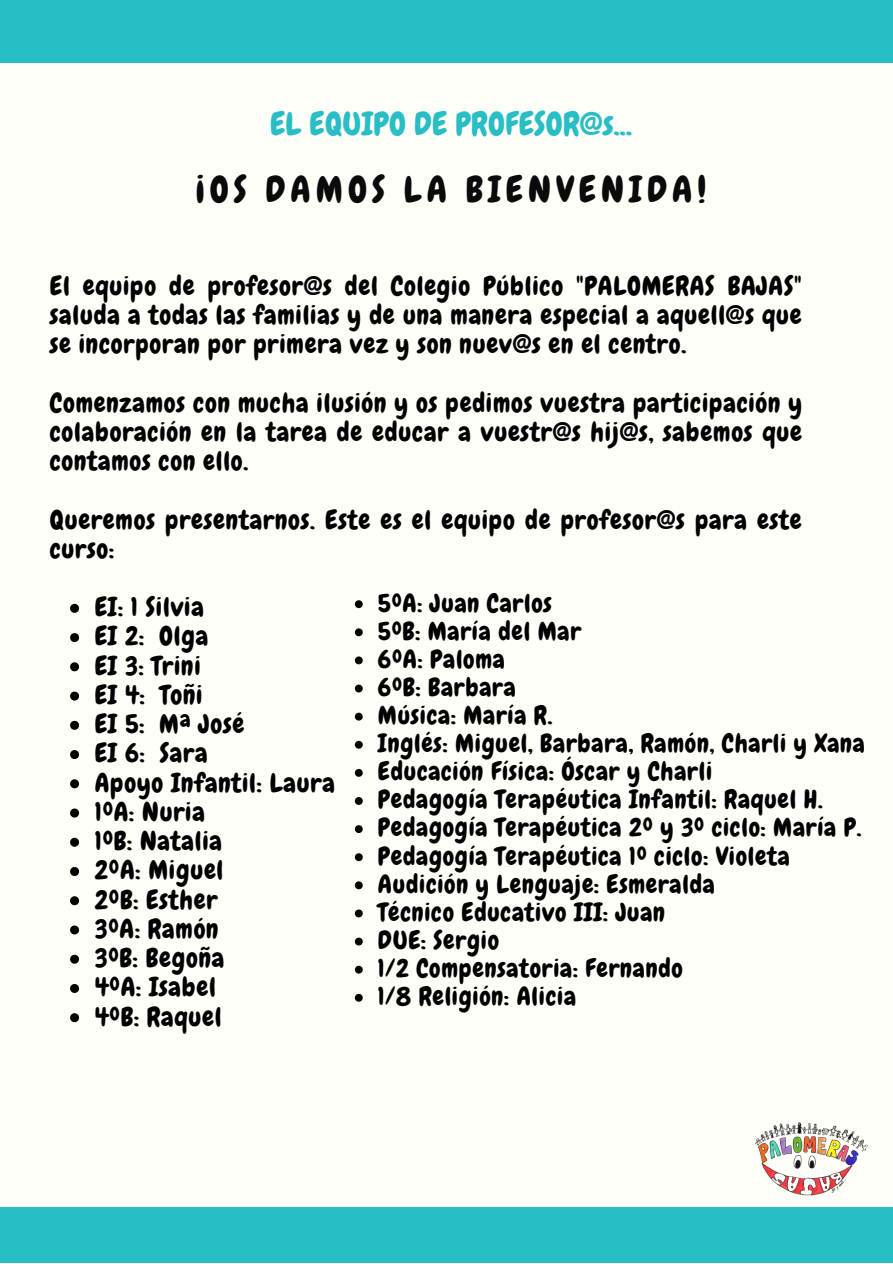
<style>
.page{position:relative;width:893px;height:1264px;background:#fff}
.page>*{position:absolute;margin:0;border:0;box-sizing:border-box;transform-origin:0 0}
.t1{font:36.3px "Chewy";letter-spacing:.14em;color:#0a0a0a}
.t2{font:32.25px "Chewy";letter-spacing:.01em;color:#29bdc5}
.t3{font:26.4px/29.2px "Chewy";letter-spacing:.03em;color:#000}
.t4{font:25.5px/28px "Chewy";letter-spacing:.03em;color:#000}
</style>
<div class="page">
<div style="left:0;top:0;width:892px;height:1262px;background:#fffff9"></div>
<div style="left:0;top:0;width:892px;height:63px;background:#29bdc5"></div>
<div style="left:0;top:1207px;width:892px;height:55px;background:#29bdc5"></div>
<svg style="left:70px;top:604px;width:9px;height:9px"></svg>
<svg style="left:70px;top:633px;width:9px;height:9px"></svg>
<svg style="left:70px;top:662px;width:9px;height:9px"></svg>
<svg style="left:70px;top:691px;width:9px;height:9px"></svg>
<svg style="left:70px;top:720px;width:9px;height:9px"></svg>
<svg style="left:70px;top:750px;width:9px;height:9px"></svg>
<svg style="left:70px;top:779px;width:9px;height:9px"></svg>
<svg style="left:70px;top:808px;width:9px;height:9px"></svg>
<svg style="left:70px;top:837px;width:9px;height:9px"></svg>
<svg style="left:70px;top:867px;width:9px;height:9px"></svg>
<svg style="left:70px;top:896px;width:9px;height:9px"></svg>
<svg style="left:70px;top:925px;width:9px;height:9px"></svg>
<svg style="left:70px;top:954px;width:9px;height:9px"></svg>
<svg style="left:70px;top:984px;width:9px;height:8px"></svg>
<svg style="left:70px;top:1013px;width:9px;height:9px"></svg>
<svg style="left:355px;top:600px;width:8px;height:8px"></svg>
<svg style="left:355px;top:628px;width:8px;height:8px"></svg>
<svg style="left:355px;top:656px;width:8px;height:8px"></svg>
<svg style="left:355px;top:684px;width:8px;height:8px"></svg>
<svg style="left:355px;top:712px;width:8px;height:8px"></svg>
<svg style="left:355px;top:740px;width:8px;height:8px"></svg>
<svg style="left:355px;top:769px;width:8px;height:7px"></svg>
<svg style="left:355px;top:797px;width:8px;height:8px"></svg>
<svg style="left:355px;top:825px;width:8px;height:8px"></svg>
<svg style="left:355px;top:853px;width:8px;height:8px"></svg>
<svg style="left:355px;top:881px;width:8px;height:8px"></svg>
<svg style="left:355px;top:909px;width:8px;height:8px"></svg>
<svg style="left:355px;top:937px;width:8px;height:8px"></svg>
<svg style="left:355px;top:965px;width:8px;height:8px"></svg>
<svg style="left:355px;top:993px;width:8px;height:8px"></svg>
<img style="left:754px;top:1122px;width:114px;height:74px">
<p class="t2" style="left:270px;top:104px;width:363px">EL EQUIPO DE PROFESOR@s...</p>
<h1 class="t1" style="left:196px;top:166px;width:512px">¡OS DAMOS LA BIENVENIDA!</h1>
<p class="t3" style="left:50px;top:271px;width:753px;text-align:justify">El equipo de profesor@s del Colegio Público "PALOMERAS BAJAS" saluda a todas las familias y de una manera especial a aquell@s que se incorporan por primera vez y son nuev@s en el centro.</p>
<p class="t3" style="left:50px;top:388px;width:753px;text-align:justify">Comenzamos con mucha ilusión y os pedimos vuestra participación y colaboración en la tarea de educar a vuestr@s hij@s, sabemos que contamos con ello.</p>
<p class="t3" style="left:50px;top:505px;width:753px">Queremos presentarnos. Este es el equipo de profesor@s para este curso:</p>
<p class="t4" style="left:378px;top:589px;width:488px">5ºA: Juan Carlos<br>5ºB: María del Mar<br>6ºA: Paloma<br>6ºB: Barbara<br>Música: María R.<br>Inglés: Miguel, Barbara, Ramón, Charli y Xana<br>Educación Física: Óscar y Charli<br>Pedagogía Terapéutica Infantil: Raquel H.<br>Pedagogía Terapéutica 2º y 3º ciclo: María P.<br>Pedagogía Terapéutica 1º ciclo: Violeta<br>Audición y Lenguaje: Esmeralda<br>Técnico Educativo III: Juan<br>DUE: Sergio<br>1/2 Compensatoria: Fernando<br>1/8 Religión: Alicia</p>
<p class="t3" style="left:95px;top:592px;width:242px">EI: 1 Silvia<br>EI 2: Olga<br>EI 3: Trini<br>EI 4: Toñi<br>EI 5: Mª José<br>EI 6: Sara<br>Apoyo Infantil: Laura<br>1ºA: Nuria<br>1ºB: Natalia<br>2ºA: Miguel<br>2ºB: Esther<br>3ºA: Ramón<br>3ºB: Begoña<br>4ºA: Isabel<br>4ºB: Raquel</p>
</div>
